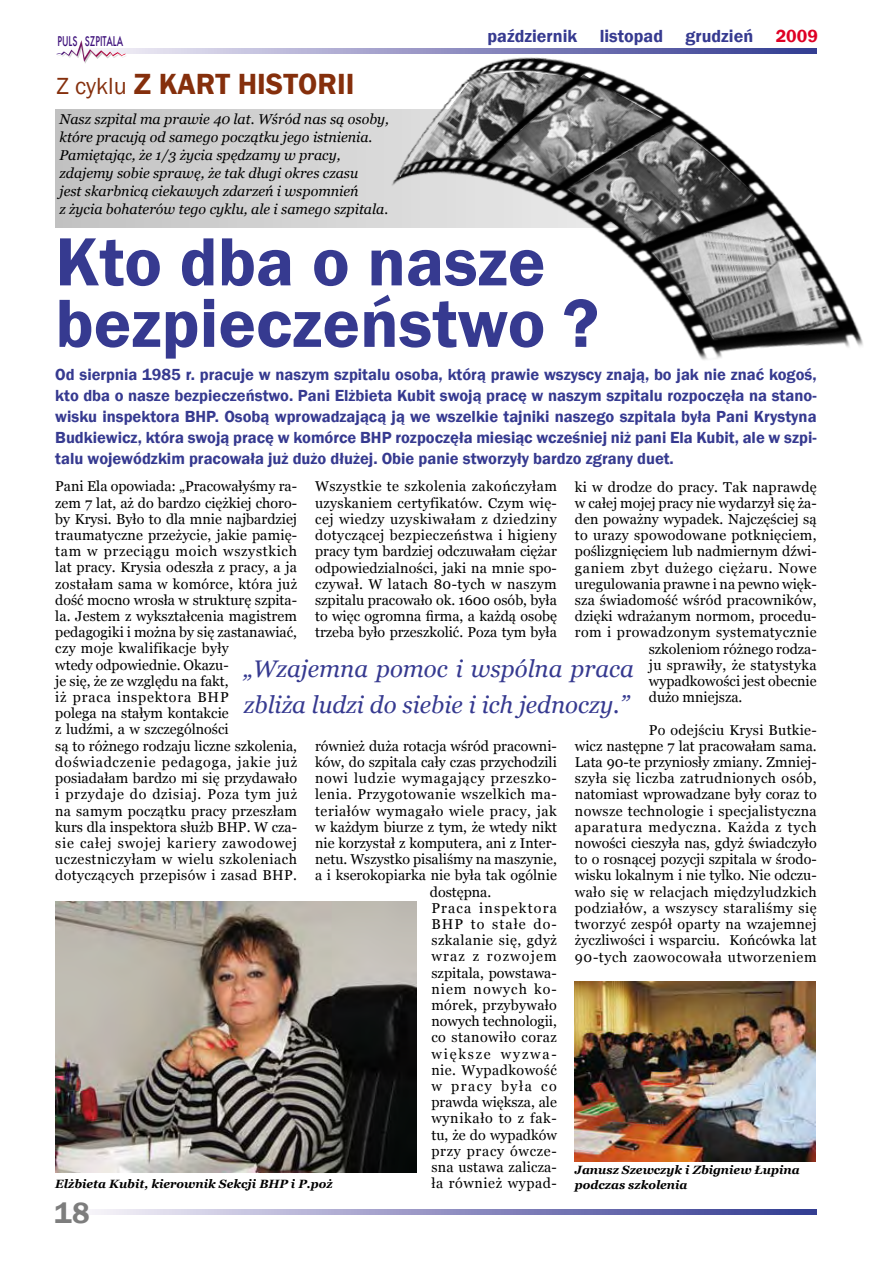
<style>
.page{position:relative;width:872px;height:1263px;background:#fff}
.page>*{position:absolute;margin:0;border:0;box-sizing:border-box;transform-origin:0 0}
.t1{font:600 70.5px/61.5px "Franklin Gothic";color:#363a90}
.t2{font:600 30px "Franklin Gothic";color:#852f0c}
.t3{font:600 30px "Franklin Gothic";color:#7d7d7d}
.t4{font:italic 24px/36px "Georgia";color:#363a90}
.t5{font:600 18px "Franklin Gothic";color:#363a90}
.t6{font:600 16.5px/21px "Franklin Gothic";color:#363a90;text-align:justify}
.t7{font:500 14.7px "Futura TEE";color:#3d107b;scale:.67 1}
.t8{font:14.25px/16.2px "Georgia";letter-spacing:.005em;color:#000;text-align:justify}
.t9{font:italic 14.25px/18px "Georgia";color:#000}
.t10{font:14.25px "Georgia";letter-spacing:.03em;color:#000}
.t11{font:14.25px "Georgia";letter-spacing:.05em;color:#000}
.t12{font:14.25px "Georgia";letter-spacing:.04em;color:#000}
.t13{font:14.25px "Georgia";letter-spacing:.035em;color:#000}
.t14{font:14.25px "Georgia";letter-spacing:.085em;color:#000}
.t15{font:14.25px "Georgia";letter-spacing:.025em;color:#000}
.t16{font:14.25px "Georgia";letter-spacing:.045em;color:#000}
.t17{font:14.25px "Georgia";letter-spacing:.08em;color:#000}
.t18{font:14.25px "Georgia";letter-spacing:.07em;color:#000}
.t19{font:14.25px "Georgia";letter-spacing:.125em;color:#000}
.t20{font:14.25px "Georgia";letter-spacing:.11em;color:#000}
.t21{font:italic 700 12px/14.4px "Georgia";color:#000}
.s1{font-weight:400;font-size:24px}
.s2{color:#df0024}
</style>
<div class="page">
<svg style="left:126px;top:49px;width:231px;height:4px"></svg>
<svg style="left:89px;top:1210px;width:728px;height:4px;background:#9292c3"></svg>
<svg style="left:57px;top:40px;width:69px;height:23px"></svg>
<div style="left:55px;top:109px;width:577px;height:118px;background:#ccc"></div>
<img style="left:357px;top:48px;width:506px;height:312px">
<img style="left:55px;top:901px;width:362px;height:271px">
<img style="left:575px;top:981px;width:240px;height:180px">
<p class="t7" style="left:57px;top:32px;width:100px">PULS SZPITALA</p>
<h2 class="t2" style="left:57px;top:66px;width:299px"><span class="s1">Z cyklu</span> Z KART HISTORII</h2>
<p class="t9" style="left:60px;top:110px;width:331px">Nasz szpital ma prawie 40 lat. Wśród nas są osoby, które pracują od samego początku jego istnienia.<br>Pamiętając, że 1/3 życia spędzamy w pracy, zdajemy sobie sprawę, że tak długi okres czasu<br>jest skarbnicą ciekawych zdarzeń i wspomnień<br>z życia bohaterów tego cyklu, ale i samego szpitala.</p>
<p class="t5" style="left:487px;top:25px;width:177px">październik listopad</p>
<p class="t5" style="left:685px;top:25px;width:134px">grudzień <span class="s2">2009</span></p>
<h1 class="t1" style="left:55px;top:232px;width:545px">Kto dba o nasze bezpieczeństwo ?</h1>
<p class="t6" style="left:55px;top:365px;width:763px">Od sierpnia 1985 r. pracuje w naszym szpitalu osoba, którą prawie wszyscy znają, bo jak nie znać kogoś, kto dba o nasze bezpieczeństwo. Pani Elżbieta Kubit swoją pracę w naszym szpitalu rozpoczęła na stano&shy;wisku inspektora BHP. Osobą wprowadzającą ją we wszelkie tajniki naszego szpitala była Pani Krystyna Budkiewicz, która swoją pracę w komórce BHP rozpoczęła miesiąc wcześniej niż pani Ela Kubit, ale w szpi&shy;talu wojewódzkim pracowała już dużo dłużej. Obie panie stworzyły bardzo zgrany duet.</p>
<p class="t8" style="left:55px;top:478px;width:243px;text-align:left">Pani Ela opowiada: „Pracowałyśmy ra&shy;zem 7 lat, aż do bardzo ciężkiej choro&shy;by Krysi. Było to dla mnie najbardziej traumatyczne przeżycie, jakie pamię&shy;tam w przeciągu moich wszystkich lat pracy. Krysia odeszła z pracy, a ja zostałam sama w komórce, która już dość mocno wrosła w strukturę szpita&shy;la. Jestem z wykształcenia magistrem pedagogiki i można by się zastanawiać, czy moje kwalifikacje były<br>wtedy odpowiednie. Okazu-<br>je się, że ze względu na fakt,<br>iż praca inspektora BHP<br>polega na stałym kontakcie<br>z ludźmi, a w szczególności<br>są to różnego rodzaju liczne szkolenia, doświadczenie pedagoga, jakie już posiadałam bardzo mi się przydawało i przydaje do dzisiaj. Poza tym już na samym początku pracy przeszłam kurs dla inspektora służb BHP. W cza&shy;sie całej swojej kariery zawodowej uczestniczyłam w wielu szkoleniach dotyczących przepisów i zasad BHP.</p>
<p class="t8" style="left:315px;top:478px;width:243px">Wszystkie te szkolenia zakończyłam uzyskaniem certyfikatów. Czym wię&shy;cej wiedzy uzyskiwałam z dziedziny dotyczącej bezpieczeństwa i higieny pracy tym bardziej odczuwałam ciężar odpowiedzialności, jaki na mnie spo&shy;czywał. W latach 80-tych w naszym szpitalu pracowało ok. 1600 osób, była to więc ogromna firma, a każdą osobę trzeba było przeszkolić. Poza tym była</p>
<p class="t8" style="left:575px;top:478px;width:243px">ki w drodze do pracy. Tak naprawdę</p>
<p class="t8" style="left:575px;top:495px;width:243px">w całej mojej pracy nie wydarzył się ża-</p>
<p class="t8" style="left:575px;top:511px;width:243px">den poważny wypadek. Najczęściej są</p>
<p class="t8" style="left:575px;top:527px;width:243px">to urazy spowodowane potknięciem,</p>
<p class="t8" style="left:575px;top:543px;width:243px">poślizgnięciem lub nadmiernym dźwi-</p>
<p class="t11" style="left:575px;top:560px;width:243px">ganiem zbyt dużego ciężaru. Nowe</p>
<p class="t8" style="left:575px;top:576px;width:243px">uregulowania prawne i na pewno więk-</p>
<p class="t8" style="left:575px;top:592px;width:243px">sza świadomość wśród pracowników,</p>
<p class="t8" style="left:575px;top:608px;width:243px">dzięki wdrażanym normom, procedu-</p>
<p class="t10" style="left:575px;top:624px;width:243px">rom i prowadzonym systematycznie</p>
<p class="t8" style="left:649px;top:640px;width:169px">szkoleniom różnego rodza-</p>
<p class="t15" style="left:649px;top:657px;width:169px">ju sprawiły, że statystyka</p>
<p class="t8" style="left:649px;top:673px;width:169px">wypadkowości jest obecnie</p>
<p class="t8" style="left:649px;top:689px;width:95px">dużo mniejsza.</p>
<p class="t8" style="left:575px;top:721px;width:243px;text-indent:74px">Po odejściu Krysi Butkie&shy;wicz następne 7 lat pracowałam sama.<br>Lata 90-te przyniosły zmiany. Zmniej&shy;szyła się liczba zatrudnionych osób, natomiast wprowadzane były coraz to nowsze technologie i specjalistyczna aparatura medyczna. Każda z tych nowości cieszyła nas, gdyż świadczyło to o rosnącej pozycji szpitala w środo&shy;wisku lokalnym i nie tylko. Nie odczu&shy;wało się w relacjach międzyludzkich podziałów, a wszyscy staraliśmy się tworzyć zespół oparty na wzajemnej życzliwości i wsparciu. Końcówka lat 90-tych zaowocowała utworzeniem</p>
<h3 class="t4" style="left:244px;top:651px;width:391px">„Wzajemna pomoc i wspólna praca zbliża ludzi do siebie i ich jednoczy.”</h3>
<p class="t8" style="left:315px;top:738px;width:243px">również duża rotacja wśród pracowni-</p>
<p class="t8" style="left:315px;top:754px;width:243px">ków, do szpitala cały czas przychodzili</p>
<p class="t11" style="left:315px;top:770px;width:243px">nowi ludzie wymagający przeszko-</p>
<p class="t10" style="left:315px;top:786px;width:243px">lenia. Przygotowanie wszelkich ma-</p>
<p class="t12" style="left:315px;top:802px;width:243px">teriałów wymagało wiele pracy, jak</p>
<p class="t8" style="left:315px;top:819px;width:243px">w każdym biurze z tym, że wtedy nikt</p>
<p class="t8" style="left:315px;top:835px;width:243px">nie korzystał z komputera, ani z Inter-</p>
<p class="t8" style="left:315px;top:851px;width:243px">netu. Wszystko pisaliśmy na maszynie,</p>
<p class="t8" style="left:315px;top:867px;width:243px">a i kserokopiarka nie była tak ogólnie</p>
<p class="t8" style="left:430px;top:883px;width:63px">dostępna.</p>
<p class="t14" style="left:431px;top:900px;width:127px">Praca inspektora</p>
<p class="t17" style="left:431px;top:916px;width:127px">BHP to stałe do-</p>
<p class="t13" style="left:431px;top:932px;width:127px">szkalanie się, gdyż</p>
<p class="t14" style="left:431px;top:948px;width:127px">wraz z rozwojem</p>
<p class="t8" style="left:431px;top:964px;width:127px">szpitala, powstawa-</p>
<p class="t18" style="left:431px;top:981px;width:127px">niem nowych ko-</p>
<p class="t8" style="left:431px;top:997px;width:127px">mórek, przybywało</p>
<p class="t8" style="left:431px;top:1013px;width:127px">nowych technologii,</p>
<p class="t10" style="left:431px;top:1029px;width:127px">co stanowiło coraz</p>
<p class="t19" style="left:431px;top:1045px;width:127px">większe wyzwa-</p>
<p class="t13" style="left:431px;top:1062px;width:127px">nie. Wypadkowość</p>
<p class="t20" style="left:431px;top:1078px;width:127px">w pracy była co</p>
<p class="t8" style="left:431px;top:1094px;width:127px">prawda większa, ale</p>
<p class="t16" style="left:431px;top:1110px;width:127px">wynikało to z fak-</p>
<p class="t8" style="left:431px;top:1126px;width:127px">tu, że do wypadków</p>
<p class="t11" style="left:431px;top:1143px;width:127px">przy pracy ówcze-</p>
<p class="t8" style="left:431px;top:1159px;width:127px">sna ustawa zalicza-</p>
<p class="t12" style="left:431px;top:1175px;width:127px">ła również wypad-</p>
<p class="t21" style="left:575px;top:1163px;width:226px">Janusz Szewczyk i Zbigniew Łupina podczas szkolenia</p>
<p class="t21" style="left:55px;top:1176px;width:279px">Elżbieta Kubit, kierownik Sekcji BHP i P.poż</p>
<h2 class="t3" style="left:54px;top:1195px;width:37px">18</h2>
</div>
